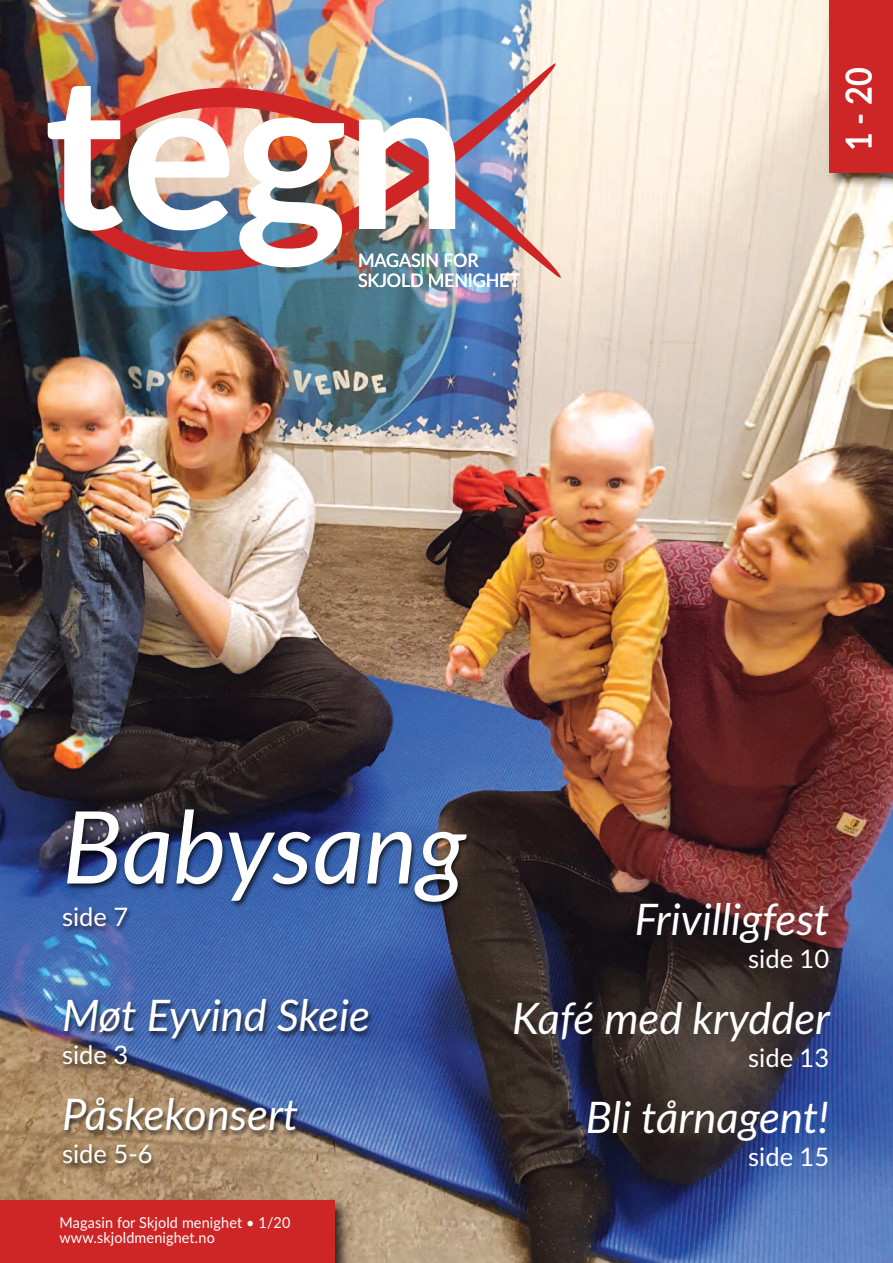
<style>
.page{position:relative;width:893px;height:1263px;background:#fff}
.page>*{position:absolute;margin:0;border:0;box-sizing:border-box;transform-origin:0 0}
.t1{font:700 213.3px "Lato";color:#fff}
.t2{font:italic 100.5px "Lato";color:#fff}
.t3{font:italic 43.5px "Lato";color:#fff}
.t4{font:700 36px "Lato";color:#fff;scale:.9 1}
.t5{font:25.5px "Lato";color:#fff}
.t6{font:500 18.6px/20.4px "Lato";letter-spacing:-.01em;color:#fff;scale:.96 1}
.t7{font:15px/15px "Lato";letter-spacing:.01em;color:#fff;scale:.96 1}
</style>
<div class="page">
<img style="left:0;top:0;width:893px;height:770px">
<img style="left:823px;top:0;width:70px;height:192px">
<div style="left:829px;top:0;width:64px;height:172px;background:#ce2526"></div>
<img style="left:58px;top:63px;width:503px;height:215px">
<img style="left:0;top:770px;width:893px;height:493px">
<h1 class="t1" style="left:44px;top:-6px;width:425px">tegn</h1>
<p class="t6" style="left:358px;top:249px;width:170px">MAGASIN FOR<br>SKJOLD MENIGHET</p>
<p class="t4" style="left:838px;top:151px;width:95px;rotate:-90deg">1-20</p>
<h2 class="t2" style="left:62px;top:790px;width:405px">Babysang</h2>
<p class="t5" style="left:62px;top:902px;width:68px">side 7</p>
<p class="t3" style="left:62px;top:990px;width:309px">Møt Eyvind Skeie</p>
<p class="t5" style="left:62px;top:1040px;width:68px">side 3</p>
<p class="t3" style="left:62px;top:1089px;width:238px">Påskekonsert</p>
<p class="t5" style="left:62px;top:1139px;width:92px">side 5-6</p>
<p class="t7" style="left:60px;top:1215px;width:242px">Magasin for Skjold menighet • 1/20 www.skjoldmenighet.no</p>
<p class="t3" style="left:635px;top:894px;width:196px">Frivilligfest</p>
<p class="t5" style="left:748px;top:944px;width:83px">side 10</p>
<p class="t3" style="left:512px;top:993px;width:319px">Kafé med krydder</p>
<p class="t5" style="left:748px;top:1043px;width:83px">side 13</p>
<p class="t3" style="left:586px;top:1092px;width:245px">Bli tårnagent!</p>
<p class="t5" style="left:748px;top:1142px;width:83px">side 15</p>
</div>
